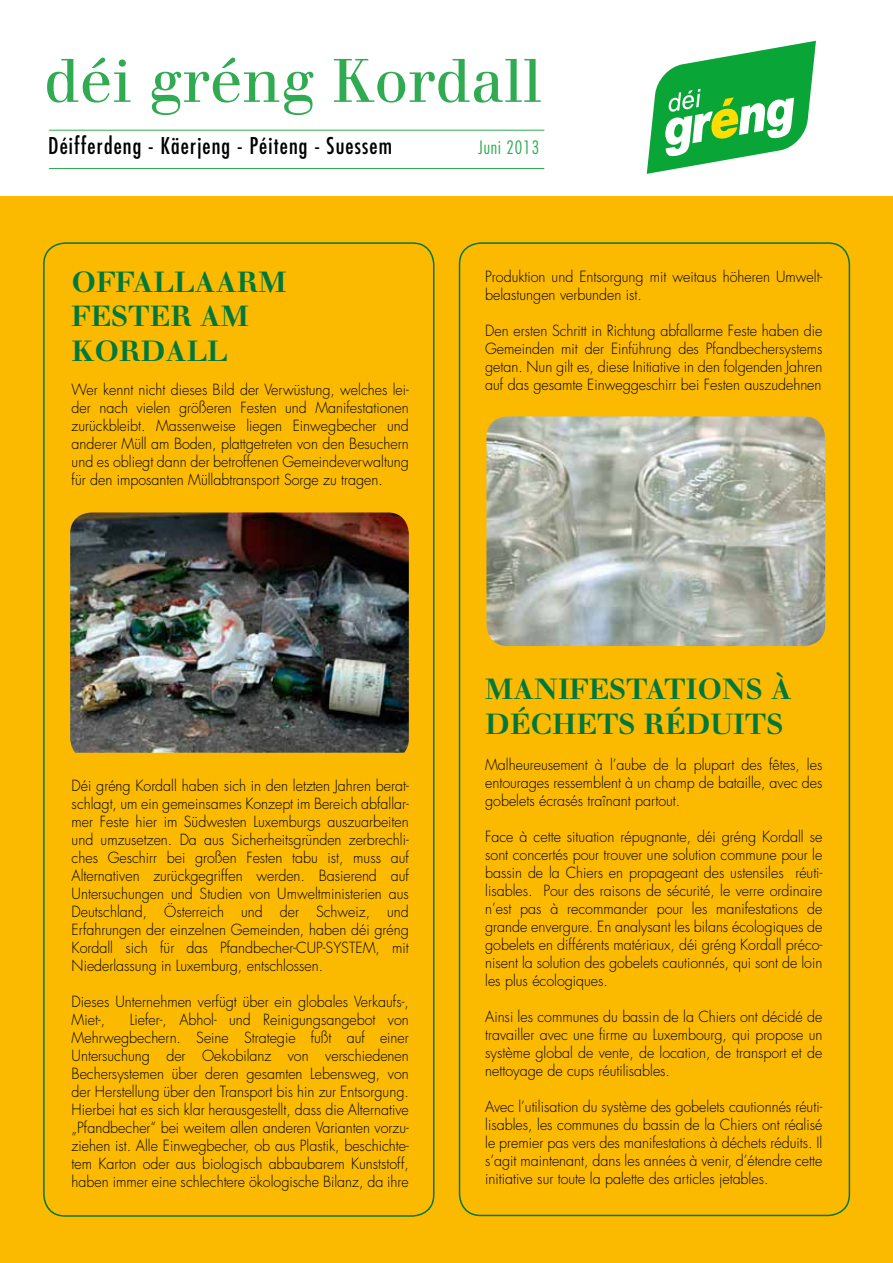
<style>
.page{position:relative;width:893px;height:1263px;background:#fff}
.page>*{position:absolute;margin:0;border:0;box-sizing:border-box;transform-origin:0 0}
.t1{font:60px "Justus Oldstyle";color:#31ab52}
.t2{font:700 28.5px/34.2px "Justus";color:#00783b}
.t3{font:condensed 22.5px "Futura Std";letter-spacing:.05em;color:#000}
.t4{font:300 condensed 18px "Futura Std";letter-spacing:.05em;color:#31ab52}
.t5{font:300 15px/18px "Futura Std";color:#000;text-align:justify;scale:.95 1}
</style>
<div class="page">
<div style="left:0;top:197px;width:893px;height:1066px;background:#fbba00"></div>
<svg style="left:646px;top:40px;width:170px;height:134px"></svg>
<div style="left:43px;top:242px;width:391px;height:975px;border:2px solid #00783b;border-radius:21px"></div>
<div style="left:459px;top:242px;width:391px;height:974px;border:2px solid #00783b;border-radius:21px"></div>
<hr style="left:49px;top:130px;width:495px;height:1px;background:#31ab52">
<hr style="left:49px;top:168px;width:495px;height:1px;background:#31ab52">
<img style="left:70px;top:512px;width:339px;height:241px">
<img style="left:486px;top:416px;width:339px;height:230px">
<p class="t1" style="left:44px;top:45px;width:500px">déi gréng Kordall</p>
<p class="t3" style="left:48px;top:132px;width:345px">Déifferdeng - Käerjeng - Péiteng - Suessem</p>
<p class="t4" style="left:478px;top:137px;width:63px">Juni 2013</p>
<p class="t2" style="left:72px;top:265px;width:216px">OFFALLAARM<br>FESTER AM<br>KORDALL</p>
<p class="t5" style="left:72px;top:381px;width:356px">Wer kennt nicht dieses Bild der Verwüstung, welches lei&shy;der nach vielen größeren Festen und Manifestationen zurückbleibt. Massenweise liegen Einwegbecher und anderer Müll am Boden, plattgetreten von den Besuchern und es obliegt dann der betroffenen Gemeindeverwaltung für den imposanten Müllabtransport Sorge zu tragen.</p>
<p class="t5" style="left:72px;top:777px;width:356px">Déi gréng Kordall haben sich in den letzten Jahren berat&shy;schlagt, um ein gemeinsames Konzept im Bereich abfallar&shy;mer Feste hier im Südwesten Luxemburgs auszuarbeiten und umzusetzen. Da aus Sicherheitsgründen zerbrechli&shy;ches Geschirr bei großen Festen tabu ist, muss auf Alternativen zurückgegriffen werden. Basierend auf Untersuchungen und Studien von Umweltministerien aus Deutschland, Österreich und der Schweiz, und Erfahrungen der einzelnen Gemeinden, haben déi gréng Kordall sich für das Pfandbecher-CUP-SYSTEM, mit Niederlassung in Luxemburg, entschlossen.</p>
<p class="t5" style="left:72px;top:993px;width:356px">Dieses Unternehmen verfügt über ein globales Verkaufs-,<br>Miet-,</p>
<p class="t5" style="left:72px;top:1011px;width:356px;text-indent:58px">Liefer-, Abhol- und Reinigungsangebot von Mehrwegbechern. Seine Strategie fußt auf einer Untersuchung der Oekobilanz von verschiedenen Bechersystemen über deren gesamten Lebensweg, von der Herstellung über den Transport bis hin zur Entsorgung.<br>Hierbei hat es sich klar herausgestellt, dass die Alternative „Pfandbecher“ bei weitem allen anderen Varianten vorzu&shy;ziehen ist. Alle Einwegbecher, ob aus Plastik, beschichte&shy;tem Karton oder aus biologisch abbaubarem Kunststoff, haben immer eine schlechtere ökologische Bilanz, da ihre</p>
<p class="t5" style="left:485px;top:268px;width:356px">Produktion und Entsorgung mit weitaus höheren Umwelt&shy;belastungen verbunden ist.</p>
<p class="t5" style="left:485px;top:322px;width:356px">Den ersten Schritt in Richtung abfallarme Feste haben die Gemeinden mit der Einführung des Pfandbechersystems getan. Nun gilt es, diese Initiative in den folgenden Jahren auf das gesamte Einweggeschirr bei Festen auszudehnen</p>
<p class="t2" style="left:485px;top:672px;width:308px">MANIFESTATIONS À<br>DÉCHETS RÉDUITS</p>
<p class="t5" style="left:485px;top:756px;width:356px">Malheureusement à l’aube de la plupart des fêtes, les entourages ressemblent à un champ de bataille, avec des gobelets écrasés traînant partout.</p>
<p class="t5" style="left:485px;top:828px;width:356px">Face à cette situation répugnante, déi gréng Kordall se sont concertés pour trouver une solution commune pour le bassin de la Chiers en propageant des ustensiles réuti&shy;lisables. Pour des raisons de sécurité, le verre ordinaire n’est pas à recommander pour les manifestations de grande envergure. En analysant les bilans écologiques de gobelets en différents matériaux, déi gréng Kordall préco&shy;nisent la solution des gobelets cautionnés, qui sont de loin les plus écologiques.</p>
<p class="t5" style="left:485px;top:1008px;width:356px">Ainsi les communes du bassin de la Chiers ont décidé de travailler avec une firme au Luxembourg, qui propose un système global de vente, de location, de transport et de nettoyage de cups réutilisables.</p>
<p class="t5" style="left:485px;top:1098px;width:356px">Avec l’utilisation du système des gobelets cautionnés réuti&shy;lisables, les communes du bassin de la Chiers ont réalisé le premier pas vers des manifestations à déchets réduits. Il s’agit maintenant, dans les années à venir, d’étendre cette initiative sur toute la palette des articles jetables.</p>
</div>
